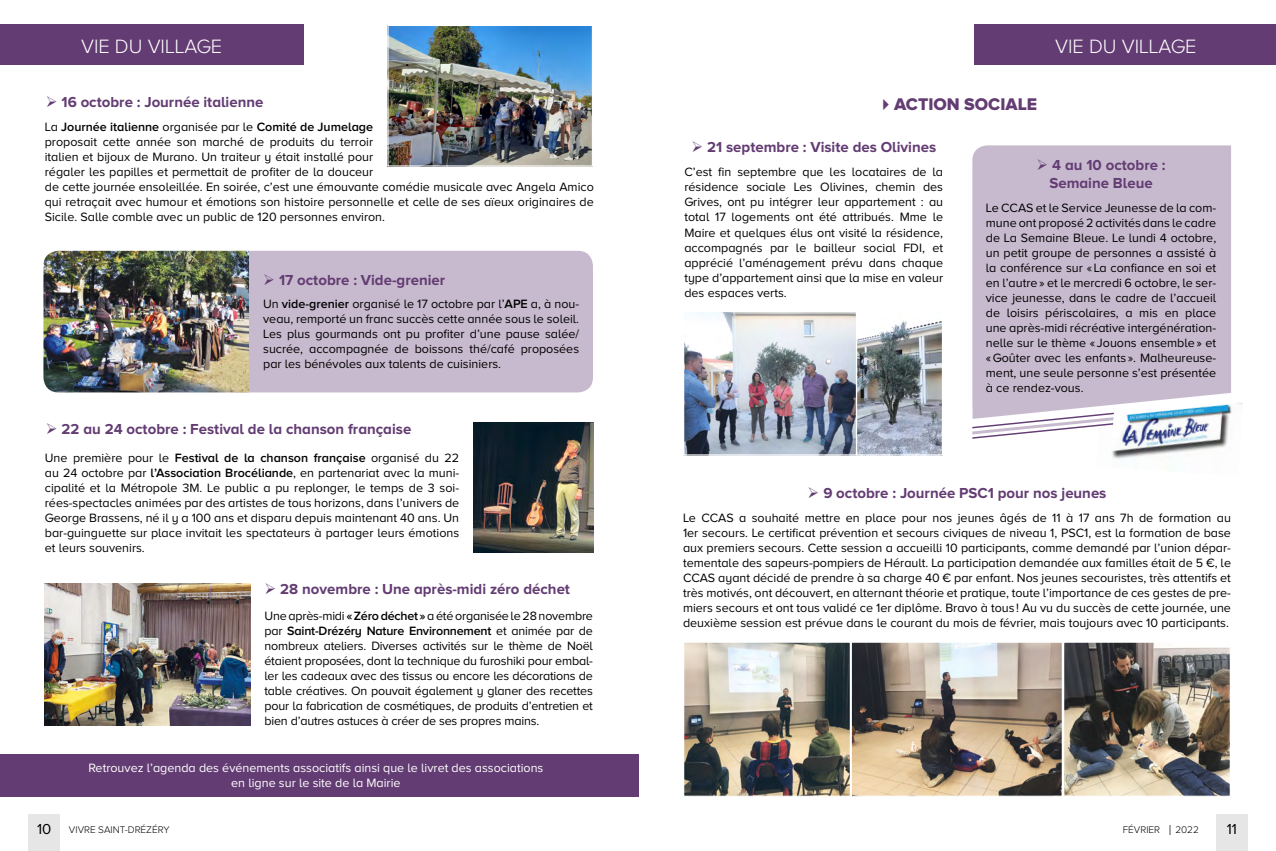
<style>
.page{position:relative;width:1276px;height:851px;background:#fff}
.page>*{position:absolute;margin:0;border:0;box-sizing:border-box;transform-origin:0 0}
.t1{font:300 20px "Proxima Nova A";color:#fff}
.t2{font:17.5px "Proxima Nova A Extrabld";color:#633c73}
.t3{font:700 15px/18px "Proxima Nova A";color:#633c73;text-align:center}
.t4{font:15px "Proxima Nova A";color:#000}
.t5{font:12.5px/15px "Proxima Nova A";color:#000;text-align:justify}
.t6{font:12.5px/15px "Proxima Nova A";color:#fff;text-align:center}
.t7{font:300 10px "Proxima Nova A";color:#000}
.s1{font-weight:600}
.s2{font-weight:400;font-size:15px}
</style>
<div class="page">
<div style="left:28px;top:814px;width:32px;height:36px;background:#e6e6e6"></div>
<div style="left:1216px;top:814px;width:31px;height:36px;background:#e6e6e6"></div>
<div style="left:972px;top:145px;width:259px;height:245px;background:#c8bace"></div>
<div style="left:0;top:754px;width:638px;height:42px;background:#633c73"></div>
<img style="left:45px;top:583px;width:205px;height:141px">
<img style="left:473px;top:423px;width:121px;height:129px">
<img style="left:389px;top:27px;width:202px;height:137px">
<div style="left:387px;top:25px;width:206px;height:141px;border:1px solid #fff"></div>
<div style="left:249px;top:251px;width:344px;height:141px;background:#c8bace"></div>
<img style="left:43px;top:251px;width:206px;height:141px">
<img style="left:685px;top:643px;width:544px;height:151px">
<div style="left:683px;top:641px;width:168px;height:155px;border:1px solid #fff"></div>
<img style="left:853px;top:643px;width:164px;height:142px">
<div style="left:850px;top:641px;width:213px;height:155px;border:1px solid #fff"></div>
<div style="left:1063px;top:641px;width:168px;height:155px;border:1px solid #fff"></div>
<img style="left:685px;top:313px;width:256px;height:140px">
<div style="left:683px;top:311px;width:174px;height:144px;border:1px solid #fff"></div>
<div style="left:856px;top:311px;width:87px;height:144px;border:1px solid #fff"></div>
<div style="left:974px;top:25px;width:302px;height:40px;background:#633c73"></div>
<div style="left:0;top:25px;width:303px;height:40px;background:#633c73"></div>
<svg style="left:972px;top:390px;width:271px;height:69px"></svg>
<h1 class="t1" style="left:81px;top:35px;width:143px">VIE DU VILLAGE</h1>
<h1 class="t1" style="left:1055px;top:35px;width:143px">VIE DU VILLAGE</h1>
<p class="t3" style="left:46px;top:93px;width:219px">➢ 16 octobre : Journée italienne</p>
<p class="t5" style="left:45px;top:119px;width:550px;text-align:left">La <span class="s1">Journée italienne</span> organisée par le <span class="s1">Comité de Jumelage<br></span>proposait cette année son marché de produits du terroir<br>italien et bijoux de Murano. Un traiteur y était installé pour<br>régaler les papilles et permettait de profiter de la douceur<br>de cette journée ensoleillée. En soirée, c’est une émouvante comédie musicale avec Angela Amico qui retraçait avec humour et émotions son histoire personnelle et celle de ses aïeux originaires de Sicile. Salle comble avec un public de 120 personnes environ.</p>
<p class="t3" style="left:263px;top:271px;width:183px">➢ 17 octobre : Vide-grenier</p>
<p class="t5" style="left:263px;top:296px;width:317px">Un <span class="s1">vide-grenier</span> organisé le 17 octobre par l’<span class="s1">APE</span> a, à nou&shy;veau, remporté un franc succès cette année sous le soleil.<br>Les plus gourmands ont pu profiter d’une pause salée/ sucrée, accompagnée de boissons thé/café proposées par les bénévoles aux talents de cuisiniers.</p>
<p class="t3" style="left:46px;top:420px;width:367px">➢ 22 au 24 octobre : Festival de la chanson française</p>
<p class="t5" style="left:45px;top:450px;width:416px">Une première pour le <span class="s1">Festival de la chanson française</span> organisé du 22 au 24 octobre par <span class="s1">l’Association Brocéliande</span>, en partenariat avec la muni&shy;cipalité et la Métropole 3M. Le public a pu replonger, le temps de 3 soi&shy;rées-spectacles animées par des artistes de tous horizons, dans l’univers de George Brassens, né il y a 100 ans et disparu depuis maintenant 40 ans. Un bar-guinguette sur place invitait les spectateurs à partager leurs émotions et leurs souvenirs.</p>
<p class="t3" style="left:264px;top:579px;width:307px">➢ 28 novembre : Une après-midi zéro déchet</p>
<p class="t5" style="left:264px;top:608px;width:330px">Une après-midi <span class="s1">« Zéro déchet»</span> a étéorganisée le 28 novembre par <span class="s1">Saint-Drézéry Nature Environnement</span> et animée par de nombreux ateliers. Diverses activités sur le thème de N oël étaient proposées, dont la technique du furoshiki pour embal&shy;ler les cadeaux avec des tissus ou encore les décorations de table créatives. On pouvait également y glaner des recettes pour la fabrication de cosmétiques, de produits d’entretien et bien d’autres astuces à créer de ses propres mains.</p>
<p class="t6" style="left:88px;top:760px;width:456px">Retrouvez l’agenda des événements associatifs ainsi que le livret des associations en ligne sur le site de la Mairie</p>
<h2 class="t2" style="left:876px;top:94px;width:162px">✔ACTION SOCIALE</h2>
<p class="t3" style="left:691px;top:138px;width:246px">➢ 21 septembre : Visite des Olivines</p>
<p class="t5" style="left:684px;top:165px;width:260px">C’est fin septembre que les locataires de la résidence sociale Les Olivines, chemin des Grives, ont pu intégrer leur appartement : au total 17 logements ont été attribués. Mme le Maire et quelques élus ont visité la résidence, accompagnés par le bailleur social FDI, et apprécié l’aménagement prévu dans chaque type d’appartement ainsi que la mise en valeur des espaces verts.</p>
<p class="t3" style="left:1036px;top:156px;width:131px">➢ 4 au 10 octobre :<br>Semaine Bleue</p>
<p class="t5" style="left:986px;top:200px;width:232px">Le CCAS et le Service Jeunesse de la com&shy;mune ont proposé 2 activités dans le cadre de La Semaine Bleue. Le lundi 4 octobre, un petit groupe de personnes a assisté à la conférence sur « La confiance en soi et en l’autre» et le mercredi 6 octobre, le ser&shy;vice jeunesse, dans le cadre de l’accueil de loisirs périscolaires, a mis en place une après-midi récréative intergénération&shy;nelle sur le thème « Jouons ensemble» et «Goûter avec les enfants ». Malheureuse&shy;ment, une seule personne s’est présentée à ce rendez-vous.</p>
<p class="t3" style="left:807px;top:484px;width:300px">➢ 9 octobre : Journée PSC1 pour nos jeunes</p>
<p class="t5" style="left:683px;top:510px;width:549px">Le CCAS a souhaité mettre en place pour nos jeunes âgés de 11 à 17 ans 7h de formation au 1er secours. Le certificat prévention et secours civiques de niveau 1, PSC1, est la formation de base aux premiers secours. Cette session a accueilli 10 participants, comme demandé par l’union dépar&shy;tementale des sapeurs-pompiers de Hérault. La participation demandée aux familles était de 5 €, le CCAS ayant décidé de prendre à sa charge 40 € par enfant. N os jeunes secouristes, très attentifs et très motivés, ont découvert, en alternant théorie et pratique, toute l’importance de ces gestes de pre&shy;miers secours et ont tous validé ce 1er diplôme. Bravo à tous ! Au vu du succès de cette journée, une deuxième session est prévue dans le courant du mois de février, mais toujours avec 10 participants.</p>
<p class="t7" style="left:37px;top:823px;width:134px"><span class="s2">10</span> VIVRE SAINT-DRÉZÉRY</p>
<p class="t7" style="left:1122px;top:823px;width:39px">FÉVRIER</p>
<p class="t7" style="left:1175px;top:823px;width:25px">2022</p>
<p class="t4" style="left:1226px;top:821px;width:12px">11</p>
</div>
